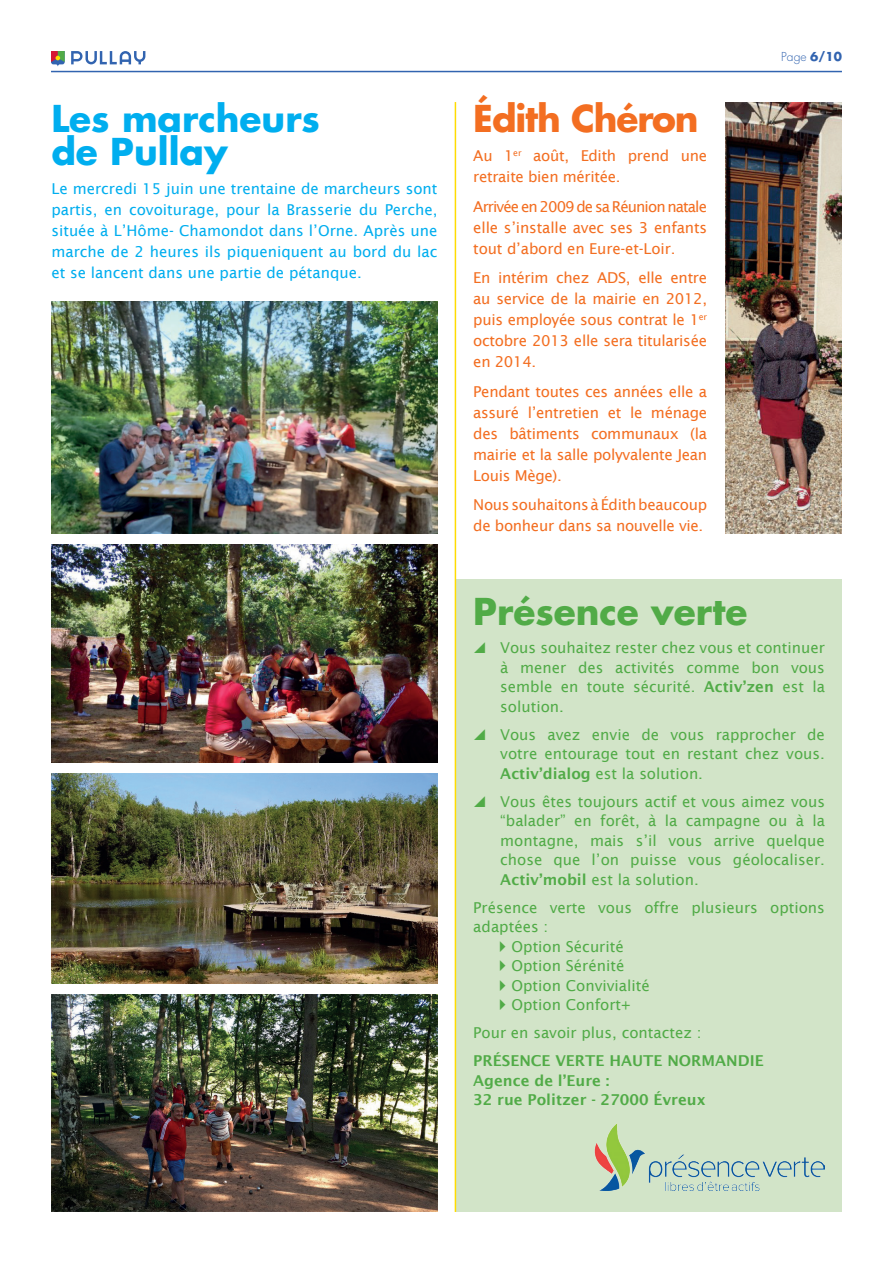
<style>
.page{position:relative;width:893px;height:1263px;background:#fff}
.page>*{position:absolute;margin:0;border:0;box-sizing:border-box;transform-origin:0 0}
.t1{font:700 36px/33px "Futura Std";color:#00aeef}
.t2{font:700 36px "Futura Std";color:#51ab47}
.t3{font:700 36px "Futura Std";letter-spacing:-.03em;color:#f36e21}
.t4{font:15px/19.5px "Lucida Sans";color:#51ab47;text-align:justify}
.t5{font:15px/21px "Lucida Sans";letter-spacing:-.02em;color:#f36e21;text-align:justify}
.t6{font:15px/21px "Lucida Sans";color:#00aeef;text-align:justify}
.t7{font:600 15px/19.5px "Lucida Sans";color:#51ab47}
.t8{font:300 12px "Futura Std";color:#3264b0}
.s1{font-weight:700}
.s2{font-weight:600}
</style>
<div class="page">
<svg style="left:71px;top:51px;width:74px;height:13px"></svg>
<svg style="left:51px;top:51px;width:14px;height:15px"></svg>
<hr style="left:51px;top:71px;width:791px;height:1px;background:#3264b0">
<div style="left:456px;top:580px;width:386px;height:632px;background:#d2e4c8"></div>
<hr style="left:455px;top:102px;width:1px;height:1110px;background:#ffdc01">
<img style="left:51px;top:301px;width:387px;height:233px">
<img style="left:51px;top:545px;width:387px;height:217px">
<img style="left:51px;top:773px;width:387px;height:210px">
<img style="left:51px;top:994px;width:387px;height:218px">
<img style="left:725px;top:102px;width:117px;height:432px">
<img style="left:595px;top:1124px;width:230px;height:67px">
<h1 class="t1" style="left:51px;top:101px;width:270px">Les marcheurs de Pullay</h1>
<p class="t6" style="left:51px;top:178px;width:388px">Le mercredi 15 juin une trentaine de marcheurs sont partis, en covoiturage, pour la Brasserie du Perche, située à L’Hôme- Chamondot dans l’Orne. Après une marche de 2 heures ils piqueniquent au bord du lac et se lancent dans une partie de pétanque.</p>
<h1 class="t3" style="left:473px;top:94px;width:227px">Édith Chéron</h1>
<p class="t5" style="left:473px;top:145px;width:235px">Au 1<sup>er</sup> août, Edith prend une retraite bien méritée.</p>
<p class="t5" style="left:473px;top:196px;width:235px">Arrivée en 2009 de sa Réunion natale elle s’installe avec ses 3 enfants tout d’abord en Eure-et-Loir.</p>
<p class="t5" style="left:473px;top:267px;width:235px">En intérim chez ADS, elle entre au service de la mairie en 2012, puis employée sous contrat le 1<sup>er </sup>octobre 2013 elle sera titularisée en 2014.</p>
<p class="t5" style="left:473px;top:381px;width:235px">Pendant toutes ces années elle a assuré l’entretien et le ménage des bâtiments communaux (la mairie et la salle polyvalente Jean Louis Mège).</p>
<p class="t5" style="left:473px;top:494px;width:235px">Nous souhaitons à Édith beaucoup de bonheur dans sa nouvelle vie.</p>
<p class="t8" style="left:781px;top:49px;width:62px">Page <span class="s1">6/10</span></p>
<h1 class="t2" style="left:473px;top:588px;width:276px">Présence verte</h1>
<p class="t4" style="left:500px;top:638px;width:326px">Vous souhaitez rester chez vous et continuer à mener des activités comme bon vous semble en toute sécurité. <span class="s2">Activ’zen</span> est la solution.</p>
<p class="t4" style="left:500px;top:724px;width:326px">Vous avez envie de vous rapprocher de votre entourage tout en restant chez vous.<br><span class="s2">Activ’dialog</span> est la solution.</p>
<p class="t4" style="left:500px;top:791px;width:326px">Vous êtes toujours actif et vous aimez vous “balader” en forêt, à la campagne ou à la montagne, mais s’il vous arrive quelque chose que l’on puisse vous géolocaliser.<br><span class="s2">Activ’mobil</span> est la solution.</p>
<p class="t4" style="left:473px;top:897px;width:353px">Présence verte vous offre plusieurs options</p>
<p class="t4" style="left:473px;top:917px;width:76px">adaptées :</p>
<p class="t4" style="left:512px;top:936px;width:114px">Option Sécurité</p>
<p class="t4" style="left:512px;top:956px;width:114px">Option Sérénité</p>
<p class="t4" style="left:512px;top:975px;width:140px">Option Convivialité</p>
<p class="t4" style="left:511px;top:995px;width:121px">Option Confort+</p>
<p class="t4" style="left:473px;top:1023px;width:230px">Pour en savoir plus, contactez :</p>
<p class="t7" style="left:473px;top:1051px;width:292px">PRÉSENCE VERTE HAUTE NORMANDIE<br>Agence de l’Eure :<br>32 rue Politzer - 27000 Évreux</p>
</div>
